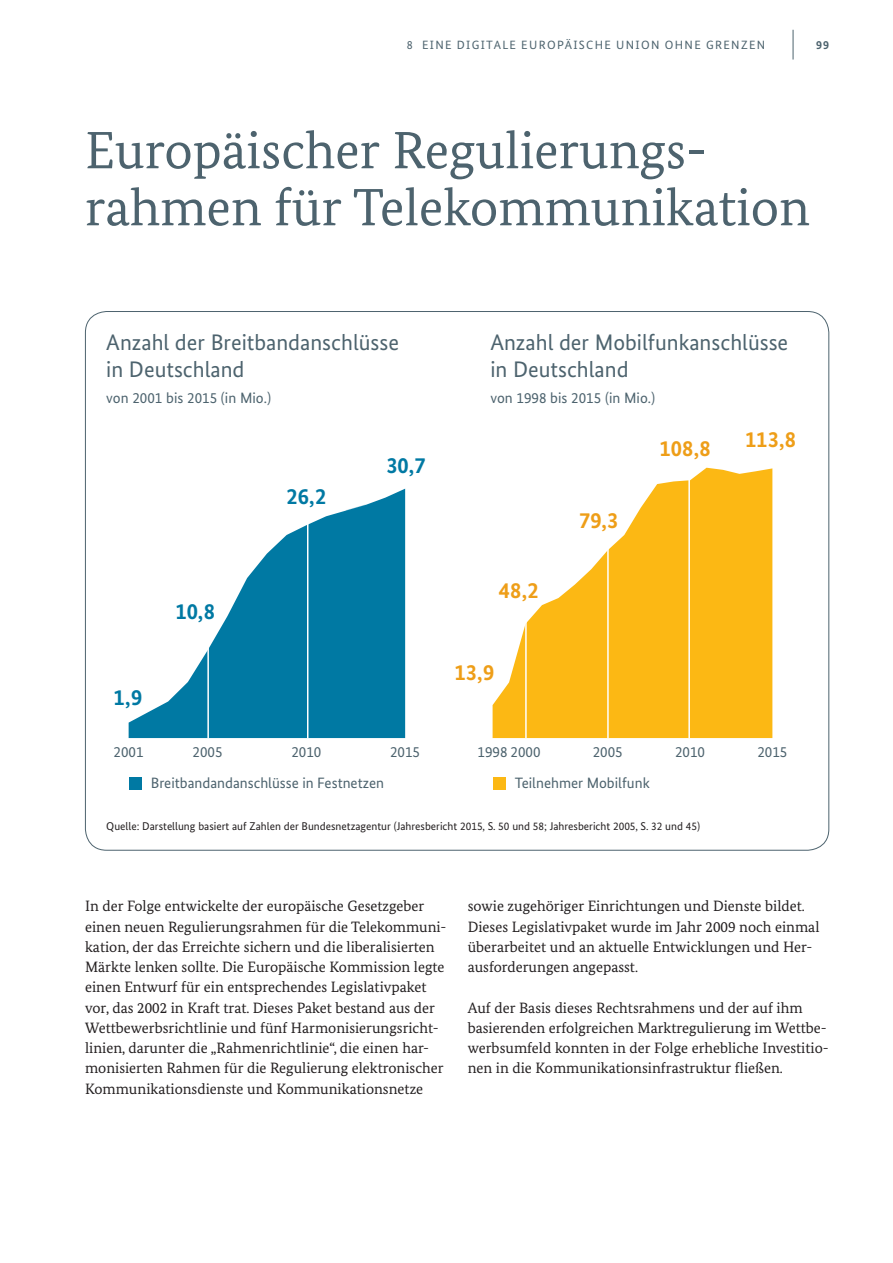
<style>
.page{position:relative;width:893px;height:1263px;background:#fff}
.page>*{position:absolute;margin:0;border:0;box-sizing:border-box;transform-origin:0 0}
.t1{font:52.5px/57px "Bundes Serif";color:#4d636e}
.t2{font:22.5px/27px "Bundes Sans";color:#4d636e}
.t3{font:700 22.5px "Bundes Sans";letter-spacing:.005em;color:#ee9e18}
.t4{font:700 22.5px "Bundes Sans";color:#0079a3}
.t5{font:15px/20.2px "Bundes Serif";color:#231f20}
.t6{font:15px "Bundes Sans";color:#4d636e}
.t7{font:12px "Bundes Sans";letter-spacing:.11em;color:#4d636e}
.t8{font:700 12px "Bundes Sans";color:#4d636e}
.t9{font:11.25px "Bundes Sans";color:#231f20}
</style>
<div class="page">
<hr style="left:793px;top:30px;width:1px;height:30px;background:#4d636e">
<svg style="left:129px;top:489px;width:276px;height:249px;fill:#0079a3"></svg>
<svg style="left:493px;top:468px;width:279px;height:270px;fill:#fcb814"></svg>
<hr style="left:207px;top:643px;width:2px;height:95px;background:#fff">
<hr style="left:307px;top:521px;width:1px;height:217px;background:#fff">
<hr style="left:525px;top:619px;width:2px;height:119px;background:#fff">
<hr style="left:607px;top:544px;width:2px;height:194px;background:#fff">
<hr style="left:688px;top:476px;width:2px;height:262px;background:#fff">
<div style="left:129px;top:777px;width:12px;height:13px;background:#0079a3"></div>
<div style="left:493px;top:777px;width:12px;height:13px;background:#fcb814"></div>
<p class="t7" style="left:407px;top:37px;width:360px">8 EINE DIGITALE EUROPÄISCHE UNION OHNE GRENZEN</p>
<p class="t8" style="left:816px;top:37px;width:15px">99</p>
<h1 class="t1" style="left:85px;top:121px;width:726px">Europäischer Regulierungs&shy;rahmen für Telekommunikation</h1>
<h2 class="t2" style="left:106px;top:328px;width:294px">Anzahl der Breitbandanschlüsse in Deutschland</h2>
<p class="t6" style="left:106px;top:389px;width:166px">von 2001 bis 2015 (in Mio.)</p>
<h2 class="t4" style="left:113px;top:684px;width:31px">1,9</h2>
<h2 class="t4" style="left:176px;top:598px;width:41px">10,8</h2>
<h2 class="t4" style="left:286px;top:482px;width:41px">26,2</h2>
<h2 class="t4" style="left:386px;top:452px;width:41px">30,7</h2>
<h2 class="t2" style="left:490px;top:328px;width:299px">Anzahl der Mobilfunkanschlüsse in Deutschland</h2>
<p class="t6" style="left:490px;top:389px;width:166px">von 1998 bis 2015 (in Mio.)</p>
<h2 class="t3" style="left:499px;top:577px;width:42px">48,2</h2>
<h2 class="t3" style="left:454px;top:658px;width:41px">13,9</h2>
<h2 class="t3" style="left:579px;top:506px;width:41px">79,3</h2>
<h2 class="t3" style="left:660px;top:434px;width:53px">108,8</h2>
<h2 class="t3" style="left:745px;top:425px;width:52px">113,8</h2>
<p class="t6" style="left:114px;top:743px;width:31px">2001</p>
<p class="t6" style="left:193px;top:743px;width:31px">2005</p>
<p class="t6" style="left:291px;top:743px;width:31px">2010</p>
<p class="t6" style="left:390px;top:743px;width:31px">2015</p>
<p class="t6" style="left:478px;top:743px;width:64px">1998 2000</p>
<p class="t6" style="left:593px;top:743px;width:31px">2005</p>
<p class="t6" style="left:675px;top:743px;width:31px">2010</p>
<p class="t6" style="left:757px;top:743px;width:31px">2015</p>
<p class="t6" style="left:151px;top:774px;width:235px">Breitbandandanschlüsse in Festnetzen</p>
<p class="t6" style="left:515px;top:774px;width:137px">Teilnehmer Mobilfunk</p>
<p class="t9" style="left:106px;top:819px;width:595px">Quelle: Darstellung basiert auf Zahlen der Bundesnetzagentur (Jahresbericht 2015, S. 50 und 58; Jahresbericht 2005, S. 32 und 45)</p>
<p class="t5" style="left:85px;top:896px;width:363px">In der Folge entwickelte der europäische Gesetzgeber einen neuen Regulierungsrahmen für die Telekommuni&shy;kation, der das Erreichte sichern und die liberalisierten Märkte lenken sollte. Die Europäische Kommission legte einen Entwurf für ein entsprechendes Legislativpaket vor, das 2002 in Kraft trat. Dieses Paket bestand aus der Wettbewerbsrichtlinie und fünf Harmonisierungsricht&shy;linien, darunter die „Rahmenrichtlinie“, die einen har&shy;monisierten Rahmen für die Regulierung elektronischer Kommunikationsdienste und Kommunikationsnetze</p>
<p class="t5" style="left:468px;top:896px;width:353px">sowie zugehöriger Einrichtungen und Dienste bildet.<br>Dieses Legislativpaket wurde im Jahr 2009 noch einmal überarbeitet und an aktuelle Entwicklungen und Her&shy;ausforderungen angepasst.</p>
<p class="t5" style="left:468px;top:997px;width:362px">Auf der Basis dieses Rechtsrahmens und der auf ihm basierenden erfolgreichen Marktregulierung im Wettbe&shy;werbsumfeld konnten in der Folge erhebliche Investitio&shy;nen in die Kommunikationsinfrastruktur fließen.</p>
</div>
